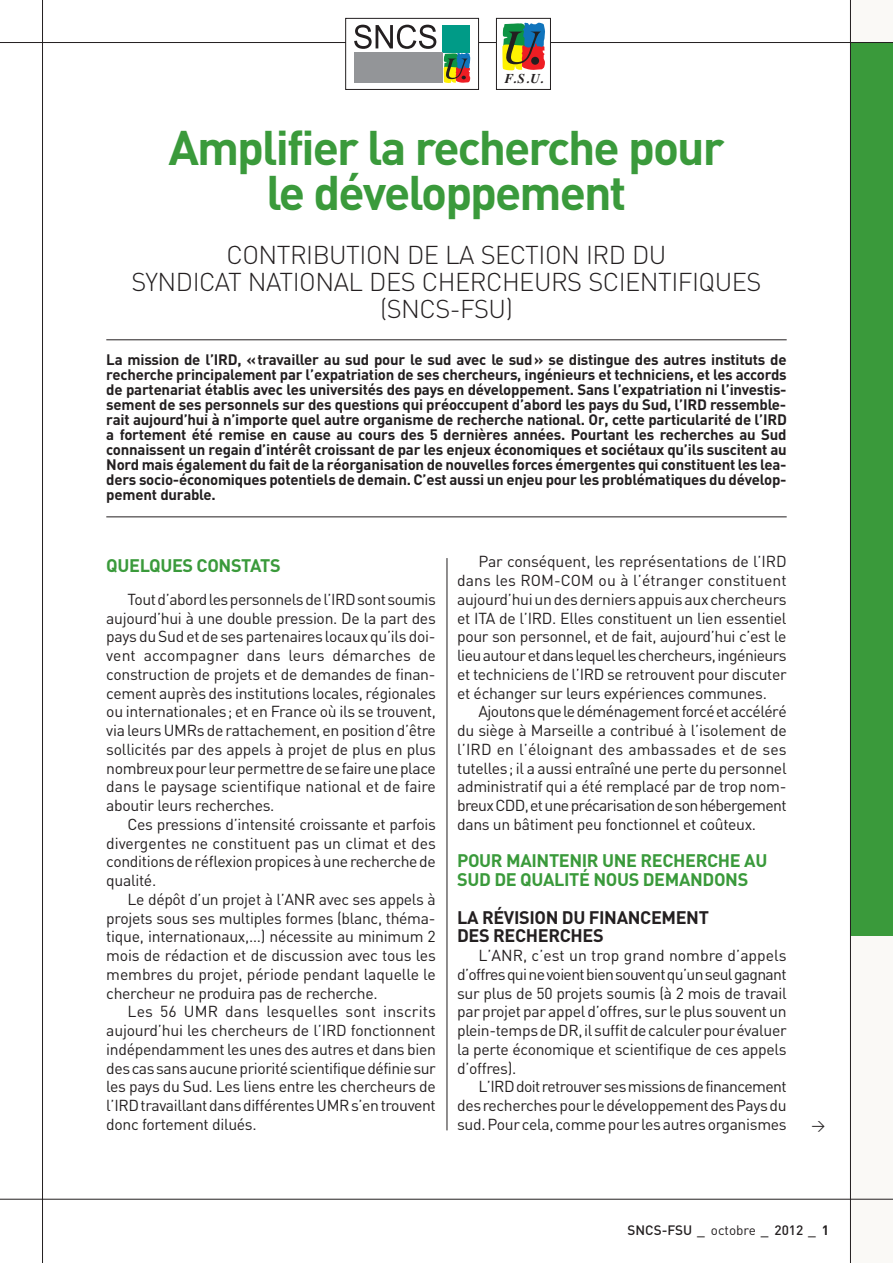
<style>
.page{position:relative;width:893px;height:1263px;background:#fff}
.page>*{position:absolute;margin:0;border:0;box-sizing:border-box;transform-origin:0 0}
.t1{font:700 48px/45px "DIN";letter-spacing:-.04em;color:#3a9a3b;text-align:center}
.t2{font:300 25.5px/27px "DIN";letter-spacing:-.02em;color:#231f20;text-align:center}
.t3{font:700 18px/18.8px "DIN";letter-spacing:-.02em;color:#3a9a3b}
.t4{font:700 18px/18.8px "DIN";letter-spacing:-.02em;color:#231f20}
.t5{font:15.75px/18.8px "DIN";letter-spacing:-.02em;color:#231f20;text-align:justify}
.t6{font:700 15px/15px "DIN";letter-spacing:-.015em;color:#231f20;text-align:justify}
.t7{font:500 13.5px "DIN";color:#231f20}
.t8{font:italic 700 13.5px "Times";color:#231f20}
.t9{font:13.5px "DIN";color:#231f20}
.s1{font-weight:400}
.s2{font-weight:700}
</style>
<div class="page">
<div style="left:850px;top:0;width:43px;height:1263px;background:#faf9f6"></div>
<div style="left:850px;top:43px;width:43px;height:892px;background:#3a9a3b"></div>
<hr style="left:42px;top:0;width:1px;height:1263px;background:#231f20">
<hr style="left:0;top:1199px;width:893px;height:1px;background:#231f20">
<hr style="left:0;top:42px;width:893px;height:1px;background:#231f20">
<hr style="left:850px;top:0;width:1px;height:1263px;background:#231f20">
<hr style="left:106px;top:339px;width:681px;height:1px;background:#231f20">
<hr style="left:106px;top:516px;width:681px;height:1px;background:#231f20">
<hr style="left:447px;top:558px;width:1px;height:572px;background:#231f20">
<div style="left:346px;top:18px;width:133px;height:71px;background:#fff"></div>
<div style="left:443px;top:25px;width:27px;height:27px;background:#009b87"></div>
<div style="left:354px;top:52px;width:89px;height:31px;background:#939598"></div>
<svg style="left:354px;top:25px;width:82px;height:24px"></svg>
<svg style="left:443px;top:53px;width:27px;height:30px"></svg>
<div style="left:345px;top:18px;width:134px;height:72px;border:1px solid #231f20"></div>
<div style="left:496px;top:18px;width:54px;height:71px;background:#fff"></div>
<svg style="left:502px;top:23px;width:43px;height:48px;background:#818056"></svg>
<div style="left:531px;top:57px;width:8px;height:8px;background:#231f20;border-radius:50%"></div>
<div style="left:496px;top:18px;width:55px;height:72px;border:1px solid #231f20"></div>
<p class="t8" style="left:505px;top:74px;width:40px">F.S.U.</p>
<h1 class="t1" style="left:168px;top:130px;width:558px">Amplifier la recherche pour le développement</h1>
<h2 class="t2" style="left:132px;top:244px;width:631px">CONTRIBUTION DE LA SECTION IRD DU<br>SYNDICAT NATIONAL DES CHERCHEURS SCIENTIFIQUES (SNCS-FSU)</h2>
<p class="t6" style="left:106px;top:353px;width:682px">La mission de l’IRD, «travailler au sud pour le sud avec le sud» se distingue des autres instituts de recherche principalement par l’expatriation de ses chercheurs, ingénieurs et techniciens, et les accords de partenariat établis avec les universités des pays en développement. Sans l’expatriation ni l’investis&shy;sement de ses personnels sur des questions qui préoccupent d’abord les pays du Sud, l’IRD ressemble&shy;rait aujourd’hui à n’importe quel autre organisme de recherche national. Or, cette particularité de l’IRD a fortement été remise en cause au cours des 5 dernières années. Pourtant les recherches au Sud connaissent un regain d’intérêt croissant de par les enjeux économiques et sociétaux qu’ils suscitent au Nord mais également du fait de la réorganisation de nouvelles forces émergentes qui constituent les lea&shy;ders socio-économiques potentiels de demain. C’est aussi un enjeu pour les problématiques du dévelop&shy;pement durable.</p>
<p class="t3" style="left:106px;top:558px;width:176px">QUELQUES CONSTATS</p>
<p class="t5" style="left:106px;top:592px;width:331px;text-indent:21px">Tout d’abord les personnels de l’IRD sont soumis aujourd’hui à une double pression. De la part des pays du Sud et de ses partenaires locaux qu’ils doi&shy;vent accompagner dans leurs démarches de construction de projets et de demandes de finan&shy;cement auprès des institutions locales, régionales ou internationales; et en France où ils se trouvent, via leurs UMRs de rattachement, en position d’être sollicités par des appels à projet de plus en plus nombreux pour leur permettre de se faire une place dans le paysage scientifique national et de faire aboutir leurs recherches.</p>
<p class="t5" style="left:106px;top:817px;width:331px;text-indent:21px">Ces pressions d’intensité croissante et parfois divergentes ne constituent pas un climat et des conditions de réflexion propices à une recherche de qualité.</p>
<p class="t5" style="left:106px;top:892px;width:331px;text-indent:21px">Le dépôt d’un projet à l’ANR avec ses appels à projets sous ses multiples formes (blanc, théma&shy;tique, internationaux,…) nécessite au minimum 2 mois de rédaction et de discussion avec tous les membres du projet, période pendant laquelle le chercheur ne produira pas de recherche.</p>
<p class="t5" style="left:106px;top:1004px;width:331px;text-indent:21px">Les 56 UMR dans lesquelles sont inscrits aujourd’hui les chercheurs de l’IRD fonctionnent indépendamment les unes des autres et dans bien des cas sans aucune priorité scientifique définie sur les pays du Sud. Les liens entre les chercheurs de l’IRD travaillant dans différentes UMR s’en trouvent donc fortement dilués.</p>
<p class="t5" style="left:457px;top:554px;width:331px;text-indent:21px">Par conséquent, les représentations de l’IRD dans les ROM-COM ou à l’étranger constituent aujourd’hui un des derniers appuis aux chercheurs et ITA de l’IRD. Elles constituent un lien essentiel pour son personnel, et de fait, aujourd’hui c’est le lieu autour et dans lequel les chercheurs, ingénieurs et techniciens de l’IRD se retrouvent pour discuter et échanger sur leurs expériences communes.</p>
<p class="t5" style="left:457px;top:704px;width:331px;text-indent:21px">Ajoutons que le déménagement forcé et accéléré du siège à Marseille a contribué à l’isolement de l’IRD en l’éloignant des ambassades et de ses tutelles; il a aussi entraîné une perte du personnel administratif qui a été remplacé par de trop nom&shy;breux CDD, et une précarisation de son hébergement dans un bâtiment peu fonctionnel et coûteux.</p>
<p class="t3" style="left:457px;top:853px;width:312px">POUR MAINTENIR UNE RECHERCHE AU<br>SUD DE QUALITÉ NOUS DEMANDONS</p>
<p class="t4" style="left:457px;top:909px;width:253px">LA RÉVISION DU FINANCEMENT<br>DES RECHERCHES</p>
<p class="t5" style="left:457px;top:948px;width:331px;text-indent:21px">L’ANR, c’est un trop grand nombre d’appels d’offres qui ne voient bien souvent qu’un seul gagnant sur plus de 50 projets soumis (à 2 mois de travail par projet par appel d’offres, sur le plus souvent un plein-temps de DR, il suffit de calculer pour évaluer la perte économique et scientifique de ces appels d’offres).</p>
<p class="t5" style="left:457px;top:1079px;width:331px;text-indent:21px">L’IRD doit retrouver ses missions de financement des recherches pour le développement des Pays du sud. Pour cela, comme pour les autres organismes</p>
<p class="t9" style="left:811px;top:1120px;width:15px">&gt;</p>
<p class="t7" style="left:628px;top:1225px;width:203px">SNCS-FSU _ <span class="s1">octobre</span> _ 2012 _ <span class="s2">1</span></p>
</div>
